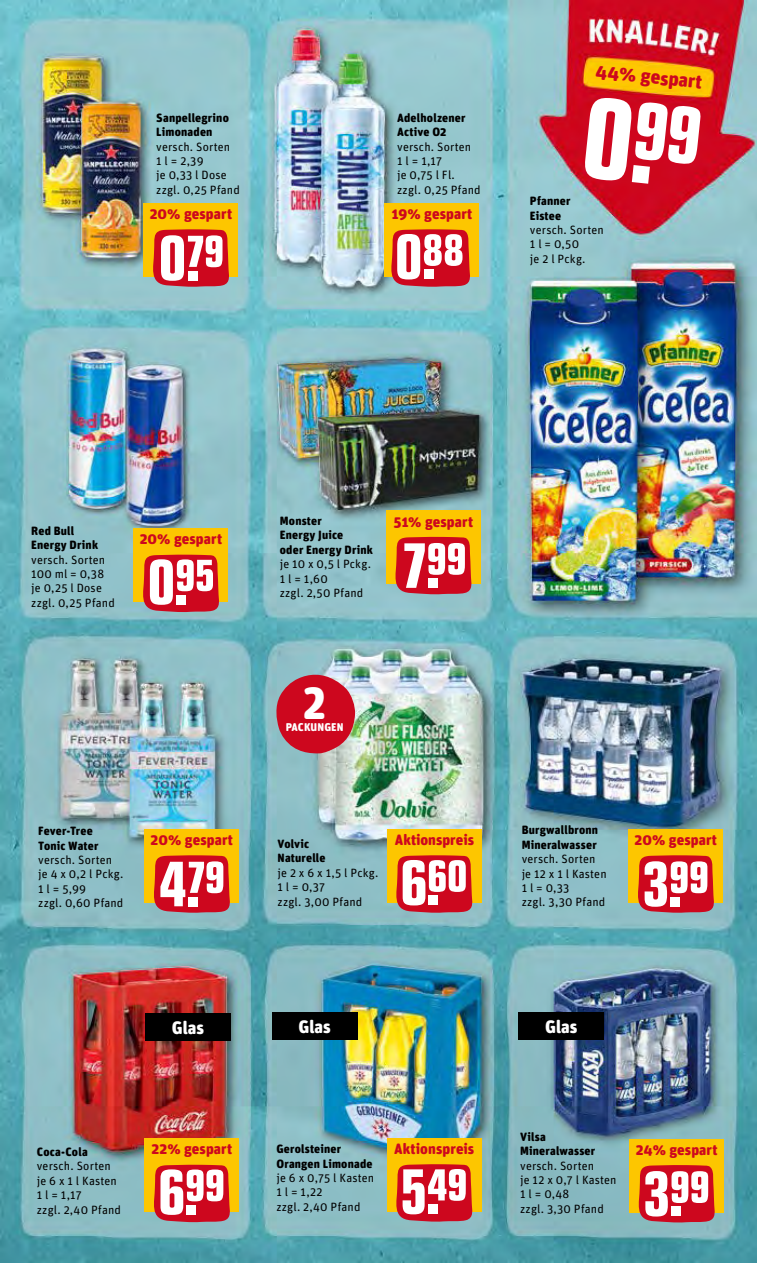
<style>
.page{position:relative;width:757px;height:1263px;background:#fff}
.page>*{position:absolute;margin:0;border:0;box-sizing:border-box;transform-origin:0 0}
.t1{font:111px "REWE Preisschrift";color:#fff}
.t2{font:61.5px "REWE Preisschrift";color:#fff}
.t3{font:900 45px "Unit Rounded OT";color:#fff}
.t4{font:900 19.5px "Unit Rounded OT";color:#cd071e}
.t5{font:900 18px "REWE Unit Rounded OT";color:#fff}
.t6{font:900 15px "REWE Unit Rounded OT";letter-spacing:.005em;color:#cd071e}
.t7{font:12px/14.4px "Unit Rounded OT";letter-spacing:.01em;color:#000}
.t8{font:900 12px/14.4px "Unit Rounded OT";letter-spacing:.015em;color:#000}
.t9{font:900 11.25px "Unit Rounded OT";letter-spacing:.01em;color:#fff}
</style>
<div class="page">
<img style="left:1px;top:0;width:756px;height:1262px">
<img style="left:0;top:0;width:1px;height:1262px">
<div style="left:144px;top:203px;width:94px;height:74px;background:#fdc600"></div>
<svg style="left:148px;top:229px;width:83px;height:58px;background:#cf2222"></svg>
<div style="left:134px;top:528px;width:94px;height:74px;background:#fdc600"></div>
<svg style="left:138px;top:555px;width:83px;height:58px;background:#ce2324"></svg>
<div style="left:385px;top:203px;width:94px;height:74px;background:#fdc600"></div>
<svg style="left:386px;top:229px;width:86px;height:58px;background:#cf2221"></svg>
<div style="left:145px;top:829px;width:94px;height:73px;background:#fdc600"></div>
<svg style="left:149px;top:855px;width:83px;height:58px;background:#cf2221"></svg>
<div style="left:387px;top:1138px;width:94px;height:73px;background:#fdc600"></div>
<svg style="left:391px;top:1164px;width:83px;height:58px;background:#cf2222"></svg>
<div style="left:629px;top:829px;width:94px;height:73px;background:#fdc600"></div>
<svg style="left:633px;top:855px;width:83px;height:58px;background:#cf2221"></svg>
<div style="left:145px;top:1138px;width:94px;height:74px;background:#fdc600"></div>
<svg style="left:149px;top:1165px;width:83px;height:58px;background:#ce2223"></svg>
<div style="left:145px;top:1013px;width:85px;height:27px;background:#000"></div>
<div style="left:519px;top:1012px;width:85px;height:28px;background:#000"></div>
<div style="left:272px;top:1012px;width:85px;height:28px;background:#000"></div>
<div style="left:387px;top:829px;width:94px;height:73px;background:#fdc600"></div>
<svg style="left:391px;top:855px;width:83px;height:58px;background:#cf2221"></svg>
<div style="left:386px;top:511px;width:94px;height:73px;background:#fdc600"></div>
<svg style="left:390px;top:537px;width:83px;height:58px;background:#ce2223"></svg>
<div style="left:629px;top:1139px;width:94px;height:73px;background:#fdc600"></div>
<svg style="left:634px;top:1165px;width:83px;height:58px;background:#ce2222"></svg>
<svg style="left:274px;top:675px;width:81px;height:79px;background:#c43547"></svg>
<p class="t8" style="left:156px;top:110px;width:74px">Sanpellegrino<br>Limonaden</p>
<p class="t7" style="left:156px;top:139px;width:85px">versch. Sorten<br>1 l = 2,39<br>je 0,33 l Dose zzgl. 0,25 Pfand</p>
<p class="t6" style="left:150px;top:204px;width:84px">20% gespart</p>
<h2 class="t2" style="left:159px;top:223px;width:67px">0./)</h2>
<p class="t8" style="left:397px;top:110px;width:70px">Adelholzener<br>Active O2</p>
<p class="t7" style="left:397px;top:139px;width:85px">versch. Sorten<br>1 l = 1,17<br>je 0,75 l Fl. zzgl. 0,25 Pfand</p>
<p class="t6" style="left:391px;top:204px;width:82px">19% gespart</p>
<h2 class="t2" style="left:395px;top:222px;width:70px">0.((</h2>
<h3 class="t4" style="left:597px;top:59px;width:109px;rotate:6deg">44% gespart</h3>
<h1 class="t1" style="left:591px;top:74px;width:118px;rotate:6deg">0.<sup>99</sup></h1>
<p class="t8" style="left:530px;top:194px;width:42px">Pfanner<br>Eistee</p>
<p class="t7" style="left:530px;top:222px;width:75px">versch. Sorten<br>1 l = 0,50<br>je 2 l Pckg.</p>
<p class="t8" style="left:31px;top:523px;width:68px">Red Bull<br>Energy Drink</p>
<p class="t7" style="left:31px;top:552px;width:85px">versch. Sorten<br>100 ml = 0,38 je 0,25 l Dose zzgl. 0,25 Pfand</p>
<h2 class="t2" style="left:148px;top:547px;width:68px">0.)%</h2>
<p class="t6" style="left:140px;top:529px;width:84px">20% gespart</p>
<p class="t8" style="left:38px;top:824px;width:62px">Fever-Tree<br>Tonic Water</p>
<p class="t7" style="left:38px;top:852px;width:87px">versch. Sorten je 4 x 0,2 l Pckg.<br>1 l = 5,99<br>zzgl. 0,60 Pfand</p>
<p class="t6" style="left:151px;top:830px;width:84px">20% gespart</p>
<h2 class="t2" style="left:159px;top:849px;width:67px">4./)</h2>
<p class="t8" style="left:280px;top:514px;width:95px">Monster<br>Energy Juice<br>oder Energy Drink</p>
<p class="t7" style="left:280px;top:557px;width:93px">je 10 x 0,5 l Pckg.<br>1 l = 1,60<br>zzgl. 2,50 Pfand</p>
<p class="t6" style="left:393px;top:512px;width:81px">51% gespart</p>
<h2 class="t2" style="left:404px;top:531px;width:64px">7.))</h2>
<h3 class="t3" style="left:302px;top:675px;width:26px">2</h3>
<p class="t9" style="left:286px;top:720px;width:59px">PACKUNGEN</p>
<p class="t8" style="left:278px;top:836px;width:49px">Volvic<br>Naturelle</p>
<p class="t7" style="left:278px;top:865px;width:102px">je 2 x 6 x 1,5 l Pckg.<br>1 l = 0,37</p>
<p class="t7" style="left:278px;top:894px;width:86px">zzgl. 3,00 Pfand</p>
<p class="t6" style="left:395px;top:830px;width:81px">Aktionspreis</p>
<h2 class="t2" style="left:401px;top:848px;width:68px">6.&amp;=</h2>
<p class="t8" style="left:522px;top:823px;width:78px">Burgwallbronn<br>Mineralwasser</p>
<p class="t7" style="left:522px;top:851px;width:86px">versch. Sorten je 12 x 1 l Kasten<br>1 l = 0,33<br>zzgl. 3,30 Pfand</p>
<h2 class="t2" style="left:644px;top:849px;width:67px">3.))</h2>
<p class="t6" style="left:635px;top:830px;width:84px">20% gespart</p>
<h3 class="t5" style="left:172px;top:1016px;width:34px">Glas</h3>
<p class="t8" style="left:37px;top:1144px;width:52px">Coca-Cola</p>
<p class="t6" style="left:151px;top:1139px;width:82px">22% gespart</p>
<p class="t7" style="left:37px;top:1159px;width:86px">versch. Sorten je 6 x 1 l Kasten<br>1 l = 1,17<br>zzgl. 2,40 Pfand</p>
<h2 class="t2" style="left:159px;top:1157px;width:68px">6.))</h2>
<h3 class="t5" style="left:298px;top:1016px;width:34px">Glas</h3>
<h3 class="t5" style="left:545px;top:1015px;width:34px">Glas</h3>
<p class="t6" style="left:394px;top:1139px;width:82px">Aktionspreis</p>
<p class="t8" style="left:276px;top:1142px;width:98px">Gerolsteiner<br>Orangen Limonade</p>
<p class="t7" style="left:276px;top:1170px;width:99px">je 6 x 0,75 l Kasten<br>1 l = 1,22<br>zzgl. 2,40 Pfand</p>
<h2 class="t2" style="left:401px;top:1157px;width:68px">5.$)</h2>
<p class="t8" style="left:520px;top:1129px;width:77px">Vilsa<br>Mineralwasser</p>
<p class="t7" style="left:520px;top:1158px;width:98px">versch. Sorten<br>je 12 x 0,7 l Kasten<br>1 l = 0,48<br>zzgl. 3,30 Pfand</p>
<p class="t6" style="left:636px;top:1140px;width:83px">24% gespart</p>
<h2 class="t2" style="left:644px;top:1159px;width:67px">3.))</h2>
</div>
